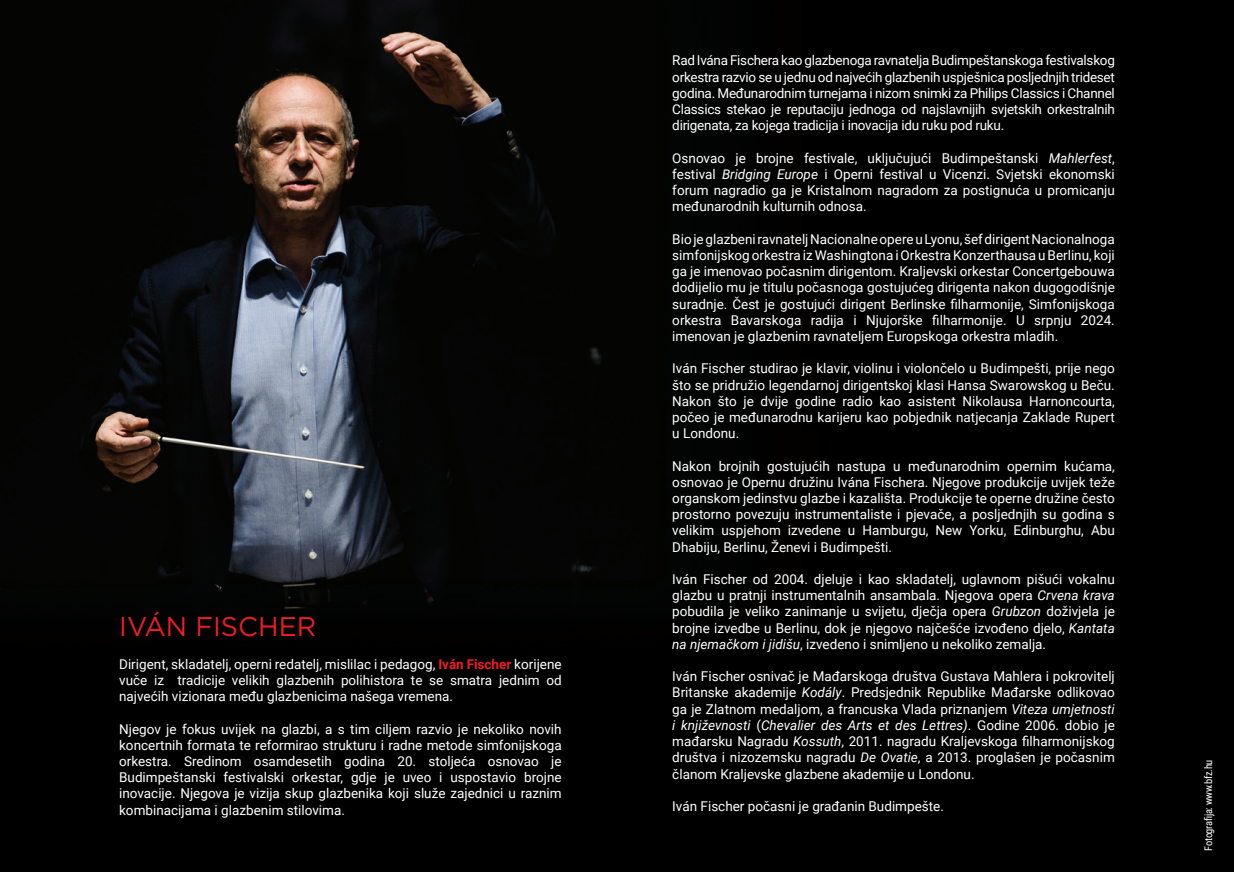
<style>
.page{position:relative;width:1234px;height:872px;background:#fff}
.page>*{position:absolute;margin:0;border:0;box-sizing:border-box;transform-origin:0 0}
.t1{font:27px "Gotham";color:#ee1d23}
.t2{font:13.5px/16.2px "Roboto";color:#fff;text-align:justify}
.t3{font:10.5px "Roboto Condensed";letter-spacing:-.03em;color:#fff}
.s1{font-weight:700;color:#ee1d23}
.s2{font-style:italic}
</style>
<div class="page">
<div style="left:0;top:0;width:1233px;height:872px;background:#000"></div>
<img style="left:81px;top:0;width:520px;height:609px">
<h1 class="t1" style="left:119px;top:609px;width:199px">IVÁN FISCHER</h1>
<p class="t2" style="left:119px;top:655px;width:444px">Dirigent, skladatelj, operni redatelj, mislilac i pedagog, <span class="s1">Iván Fischer</span> korijene vuče iz tradicije velikih glazbenih polihistora te se smatra jednim od najvećih vizionara među glazbenicima našega vremena.</p>
<p class="t2" style="left:119px;top:720px;width:444px">Njegov je fokus uvijek na glazbi, a s tim ciljem razvio je nekoliko novih koncertnih formata te reformirao strukturu i radne metode simfonijskoga orkestra. Sredinom osamdesetih godina 20. stoljeća osnovao je Budimpeštanski festivalski orkestar, gdje je uveo i uspostavio brojne inovacije. Njegova je vizija skup glazbenika koji služe zajednici u raznim kombinacijama i glazbenim stilovima.</p>
<p class="t2" style="left:672px;top:52px;width:444px">Rad Ivána Fischera kao glazbenoga ravnatelja Budimpeštanskoga festivalskog orkestra razvio se u jednu od najvećih glazbenih uspješnica posljednjih trideset godina. Međunarodnim turnejama i nizom snimki za Philips Classics i Channel Classics stekao je reputaciju jednoga od najslavnijih svjetskih orkestralnih dirigenata, za kojega tradicija i inovacija idu ruku pod ruku.</p>
<p class="t2" style="left:672px;top:149px;width:444px">Osnovao je brojne festivale, uključujući Budimpeštanski <span class="s2">Mahlerfest</span>, festival <span class="s2">Bridging Europe</span> i Operni festival u Vicenzi. Svjetski ekonomski forum nagradio ga je Kristalnom nagradom za postignuća u promicanju međunarodnih kulturnih odnosa.</p>
<p class="t2" style="left:672px;top:230px;width:444px">Bio je glazbeni ravnatelj Nacionalne opere u Lyonu, šef dirigent Nacionalnoga simfonijskog orkestra iz Washingtona i Orkestra Konzerthausa u Berlinu, koji ga je imenovao počasnim dirigentom. Kraljevski orkestar Concertgebouwa dodijelio mu je titulu počasnoga gostujućeg dirigenta nakon dugogodišnje suradnje. Čest je gostujući dirigent Berlinske filharmonije, Simfonijskoga orkestra Bavarskoga radija i Njujorške filharmonije. U srpnju 2024. imenovan je glazbenim ravnateljem Europskoga orkestra mladih.</p>
<p class="t2" style="left:672px;top:360px;width:444px">Iván Fischer studirao je klavir, violinu i violončelo u Budimpešti, prije nego što se pridružio legendarnoj dirigentskoj klasi Hansa Swarowskog u Beču.<br>Nakon što je dvije godine radio kao asistent Nikolausa Harnoncourta, počeo je međunarodnu karijeru kao pobjednik natjecanja Zaklade Rupert u Londonu.</p>
<p class="t2" style="left:672px;top:457px;width:444px">Nakon brojnih gostujućih nastupa u međunarodnim opernim kućama, osnovao je Opernu družinu Ivána Fischera. Njegove produkcije uvijek teže organskom jedinstvu glazbe i kazališta. Produkcije te operne družine često prostorno povezuju instrumentaliste i pjevače, a posljednjih su godina s velikim uspjehom izvedene u Hamburgu, New Yorku, Edinburghu, Abu Dhabiju, Berlinu, Ženevi i Budimpešti.</p>
<p class="t2" style="left:672px;top:570px;width:444px">Iván Fischer od 2004. djeluje i kao skladatelj, uglavnom pišući vokalnu glazbu u pratnji instrumentalnih ansambala. Njegova opera <span class="s2">Crvena krava </span>pobudila je veliko zanimanje u svijetu, dječja opera <span class="s2">Grubzon</span> doživjela je brojne izvedbe u Berlinu, dok je njegovo najčešće izvođeno djelo, <span class="s2">Kantata na njemačkom i jidišu</span>, izvedeno i snimljeno u nekoliko zemalja.</p>
<p class="t2" style="left:672px;top:668px;width:444px">Iván Fischer osnivač je Mađarskoga društva Gustava Mahlera i pokrovitelj Britanske akademije <span class="s2">Kodály</span>. Predsjednik Republike Mađarske odlikovao ga je Zlatnom medaljom, a francuska Vlada priznanjem <span class="s2">Viteza umjetnosti i književnosti</span> (<span class="s2">Chevalier des Arts et des Lettres)</span>. Godine 2006. dobio je mađarsku Nagradu <span class="s2">Kossuth</span>, 2011. nagradu Kraljevskoga filharmonijskog društva i nizozemsku nagradu <span class="s2">De Ovatie</span>, a 2013. proglašen je počasnim članom Kraljevske glazbene akademije u Londonu.</p>
<p class="t2" style="left:672px;top:797px;width:273px">Iván Fischer počasni je građanin Budimpešte.</p>
<p class="t3" style="left:1200px;top:850px;width:93px;rotate:-90deg">Fotografija: www.bfz.hu</p>
</div>
